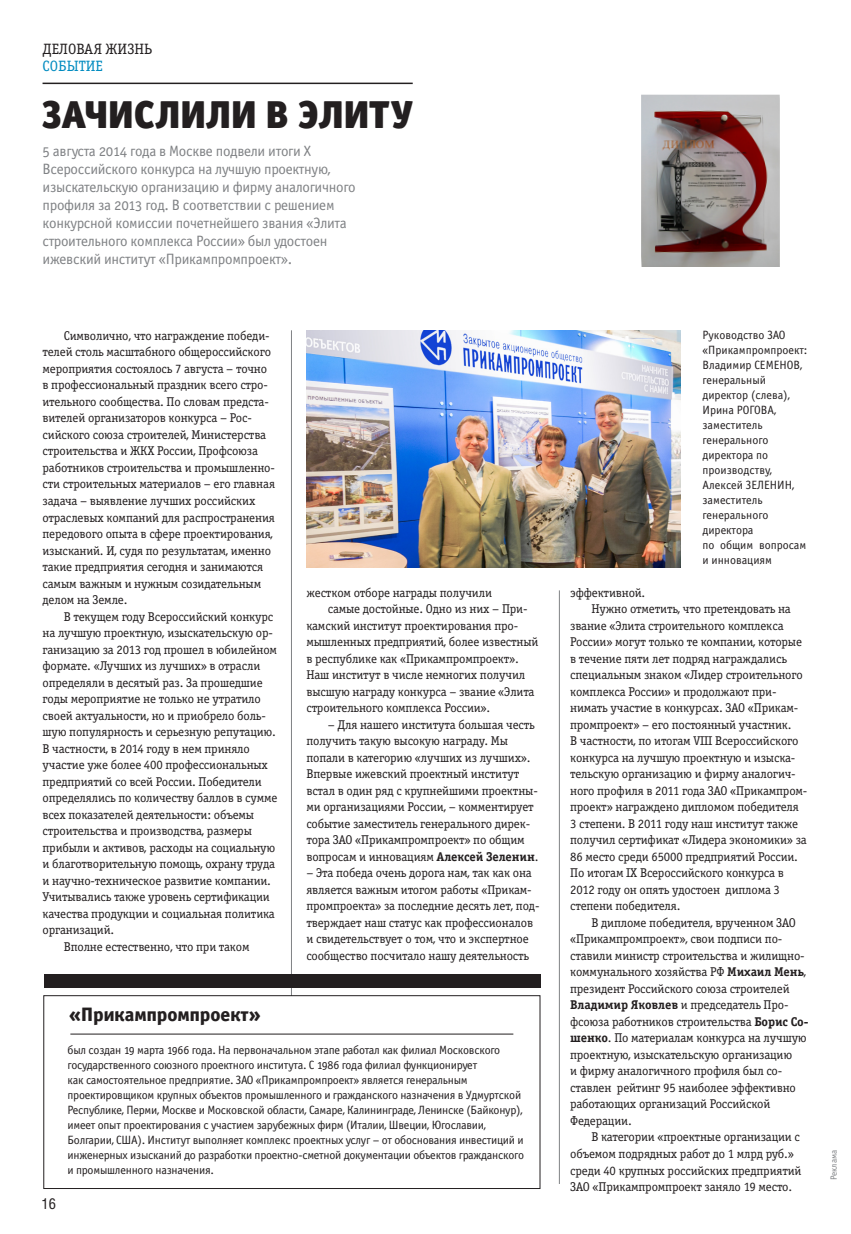
<style>
.page{position:relative;width:851px;height:1234px;background:#fff}
.page>*{position:absolute;margin:0;border:0;box-sizing:border-box;transform-origin:0 0}
.t1{font:39px "Officina Sans Black OSC";color:#231f20}
.подпись_фото{font:19.5px "Officina Sans Extra Bold C";color:#231f20}
.t2{font:15px/18px "Officina Sans Book OSC";letter-spacing:-.02em;color:#808285}
.подзаголовок{font:15px "Officina Serif Book C";color:#231f20}
.подзаголовок-2{font:15px "Officina Serif Book C";color:#008bc0}
.t3{font:15px "Helios Cond";color:#231f20}
.основной_текст{font:12.75px/16.5px "Officina Serif Book C";letter-spacing:-.01em;color:#231f20}
.подпись_фото-2{font:12px/15px "Officina Sans Book OSC";letter-spacing:-.02em;color:#231f20}
.подпись_фото-3{font:12px/15px "Officina Sans Book OSC";color:#231f20}
.t4{font:9px "Officina Sans Book OSC";color:#808285}
.s1{font-family:"Officina Serif Bold C"}
</style>
<div class="page">
<hr style="left:43px;top:83px;width:369px;height:1px;background:#231f20">
<hr style="left:291px;top:330px;width:1px;height:851px;background:#808285">
<hr style="left:559px;top:590px;width:1px;height:593px;background:#808285">
<img style="left:306px;top:330px;width:374px;height:237px">
<div style="left:44px;top:995px;width:496px;height:193px;background:#fff"></div>
<div style="left:43px;top:995px;width:497px;height:193px;border:1px solid #231f20"></div>
<div style="left:44px;top:974px;width:496px;height:13px;background:#231f20"></div>
<hr style="left:70px;top:1033px;width:443px;height:1px;background:#231f20">
<img style="left:641px;top:95px;width:138px;height:172px">
<p class="подзаголовок" style="left:43px;top:41px;width:111px">ДЕЛОВАЯ ЖИЗНЬ</p>
<p class="подзаголовок-2" style="left:43px;top:58px;width:62px">СОБЫТИЕ</p>
<p class="t1" style="left:43px;top:90px;width:372px">ЗАЧИСЛИЛИ В ЭЛИТУ</p>
<p class="t2" style="left:43px;top:142px;width:314px">5 августа 2014 года в Москве подвели итоги X Всероссийского конкурса на лучшую проектную, изыскательскую организацию и фирму аналогичного профиля за 2013 год. В соответствии с решением конкурсной комиссии почетнейшего звания «Элита строительного комплекса России» был удостоен ижевский институт «Прикампромпроект».</p>
<p class="основной_текст" style="left:43px;top:327px;width:234px;text-indent:21px">Символично, что награждение победи&shy;телей столь масштабного общероссийского мероприятия состоялось 7 августа – точно в профессиональный праздник всего стро&shy;ительного сообщества. По словам предста&shy;вителей организаторов конкурса – Рос&shy;сийского союза строителей, Министерства строительства и ЖКХ России, Профсоюза работников строительства и промышленно&shy;сти строительных материалов – его главная задача – выявление лучших российских отраслевых компаний для распространения передового опыта в сфере проектирования, изысканий. И, судя по результатам, именно такие предприятия сегодня и занимаются самым важным и нужным созидательным делом на Земле.</p>
<p class="основной_текст" style="left:43px;top:608px;width:236px;text-indent:21px">В текущем году Всероссийский конкурс на лучшую проектную, изыскательскую ор&shy;ганизацию за 2013 год прошел в юбилейном формате. «Лучших из лучших» в отрасли определяли в десятый раз. За прошедшие годы мероприятие не только не утратило своей актуальности, но и приобрело боль&shy;шую популярность и серьезную репутацию.<br>В частности, в 2014 году в нем приняло участие уже более 400 профессиональных предприятий со всей России. Победители определялись по количеству баллов в сумме всех показателей деятельности: объемы строительства и производства, размеры прибыли и активов, расходы на социальную и благотворительную помощь, охрану труда и научно-техническое развитие компании.<br>Учитывались также уровень сертификации качества продукции и социальная политика организаций.</p>
<p class="основной_текст" style="left:64px;top:938px;width:187px">Вполне естественно, что при таком</p>
<p class="основной_текст" style="left:306px;top:584px;width:187px">жестком отборе награды получили</p>
<p class="основной_текст" style="left:306px;top:600px;width:233px;text-indent:21px">самые достойные. Одно из них – При&shy;камский институт проектирования про&shy;мышленных предприятий, более известный в республике как «Прикампромпроект».<br>Наш институт в числе немногих получил высшую награду конкурса – звание «Элита строительного комплекса России».</p>
<p class="основной_текст" style="left:306px;top:716px;width:233px;text-indent:21px">– Для нашего института большая честь получить такую высокую награду. Мы попали в категорию «лучших из лучших».<br>Впервые ижевский проектный институт встал в один ряд с крупнейшими проектны&shy;ми организациями России, – комментирует событие заместитель генерального дирек&shy;тора ЗАО «Прикампромпроект» по общим вопросам и инновациям <span class="s1">Алексей Зеленин</span>.</p>
<p class="основной_текст" style="left:306px;top:864px;width:235px">– Эта победа очень дорога нам, так как она является важным итогом работы «Прикам&shy;промпроекта» за последние десять лет, под&shy;тверждает наш статус как профессионалов и свидетельствует о том, что и экспертное сообщество посчитало нашу деятельность</p>
<p class="t3" style="left:42px;top:1194px;width:16px">16</p>
<p class="подпись_фото" style="left:69px;top:1002px;width:194px">«Прикампромпроект»</p>
<p class="подпись_фото-2" style="left:68px;top:1042px;width:458px">был создан 19 марта 1966 года. На первоначальном этапе работал как филиал Московского государственного союзного проектного института. С 1986 года филиал функционирует<br>как самостоятельное предприятие. ЗАО «Прикампромпроект» является генеральным проектировщиком крупных объектов промышленного и гражданского назначения в Удмуртской Республике, Перми, Москве и Московской области, Самаре, Калининграде, Ленинске (Байконур), имеет опыт проектирования с участием зарубежных фирм (Италии, Швеции, Югославии, Болгарии, США). Институт выполняет комплекс проектных услуг – от обоснования инвестиций и инженерных изысканий до разработки проектно-сметной документации объектов гражданского и промышленного назначения.</p>
<p class="подпись_фото-3" style="left:702px;top:328px;width:106px">Руководство ЗАО «Прикампромпроект:<br>Владимир СЕМЕНОВ, генеральный директор (слева),<br>Ирина РОГОВА, заместитель генерального директора по производству,<br>Алексей ЗЕЛЕНИН, заместитель генерального директора<br>по общим вопросам и инновациям</p>
<p class="основной_текст" style="left:570px;top:584px;width:77px">эффективной.</p>
<p class="основной_текст" style="left:570px;top:600px;width:239px;text-indent:21px">Нужно отметить, что претендовать на звание «Элита строительного комплекса России» могут только те компании, которые в течение пяти лет подряд награждались специальным знаком «Лидер строительного комплекса России» и продолжают при&shy;нимать участие в конкурсах. ЗАО «Прикам&shy;промпроект» – его постоянный участник.<br>В частности, по итогам VIII Всероссийского конкурса на лучшую проектную и изыска&shy;тельскую организацию и фирму аналогич&shy;ного профиля в 2011 года ЗАО «Прикампром&shy;проект» награждено дипломом победителя 3 степени. В 2011 году наш институт также получил сертификат «Лидера экономики» за 86 место среди 65000 предприятий России.<br>По итогам IX Всероссийского конкурса в 2012 году он опять удостоен диплома 3 степени победителя.</p>
<p class="основной_текст" style="left:570px;top:914px;width:240px;text-indent:21px">В дипломе победителя, врученном ЗАО «Прикампромпроект», свои подписи по&shy;ставили министр строительства и жилищно&shy;коммунального хозяйства РФ <span class="s1">Михаил Мень</span>, президент Российского союза строителей <span class="s1">Владимир Яковлев</span> и председатель Про&shy;фсоюза работников строительства <span class="s1">Борис Со&shy;шенко</span>. По материалам конкурса на лучшую проектную, изыскательскую организацию<br>и фирму аналогичного профиля был со&shy;ставлен рейтинг 95 наиболее эффективно работающих организаций Российской Федерации.</p>
<p class="основной_текст" style="left:570px;top:1128px;width:233px;text-indent:21px">В категории «проектные организации с объемом подрядных работ до 1 млрд руб.» среди 40 крупных российских предприятий ЗАО «Прикампромпроект заняло 19 место.</p>
<p class="t4" style="left:828px;top:1179px;width:32px;rotate:-90deg">Реклама</p>
</div>
